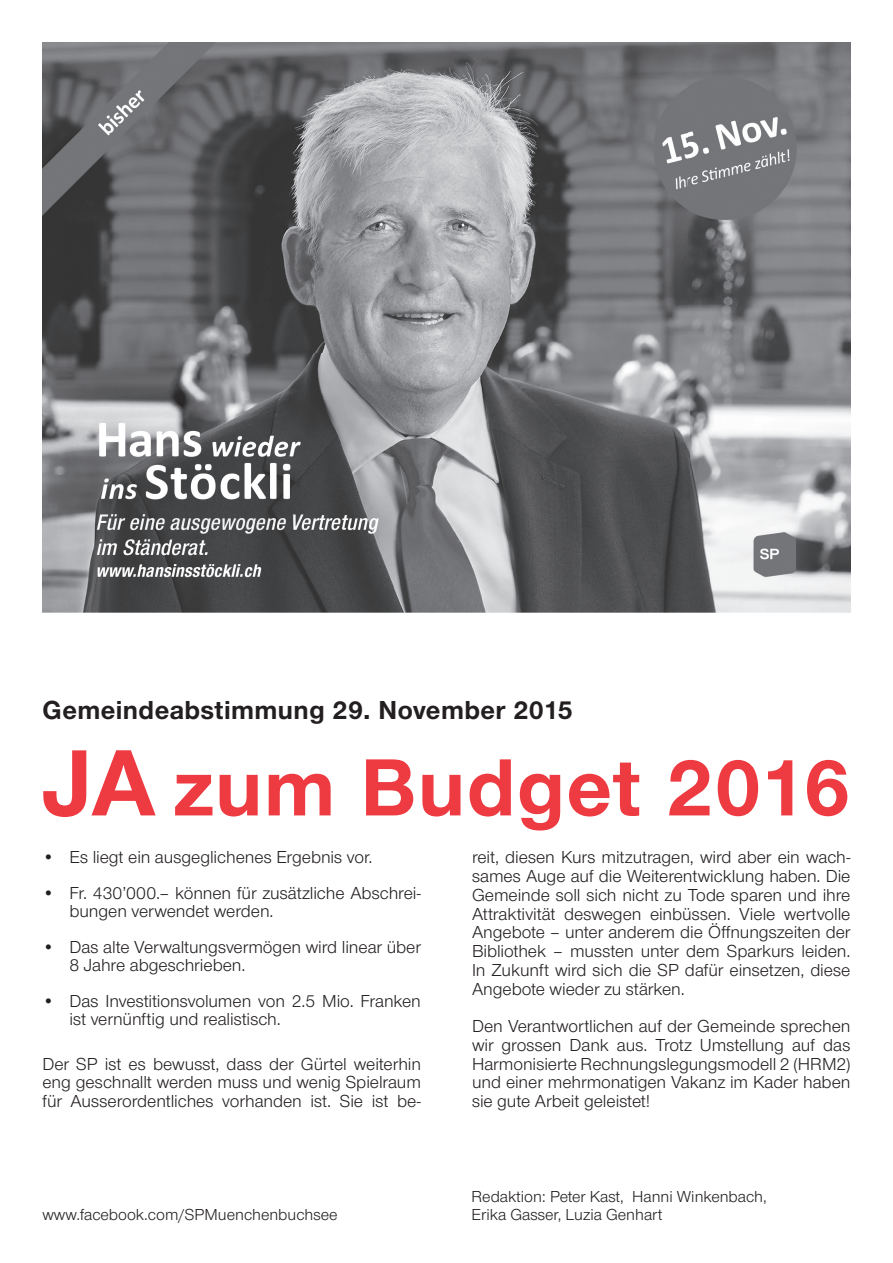
<style>
.page{position:relative;width:893px;height:1263px;background:#fff}
.page>*{position:absolute;margin:0;border:0;box-sizing:border-box;transform-origin:0 0}
.t1{font:700 84px "Nimbus San Nov";letter-spacing:.015em;color:#ee3a41}
.t2{font:700 27px "Nimbus San Nov";letter-spacing:.015em;color:#231f20}
.t3{font:18px/18.8px "Nimbus San Nov";letter-spacing:-.005em;color:#231f20}
.t4{font:16.5px/18px "Nimbus San Nov";color:#231f20}
.s1{font-size:97.5px}
</style>
<div class="page">
<img style="left:43px;top:43px;width:807px;height:569px">
<h2 class="t2" style="left:43px;top:694px;width:532px">Gemeindeabstimmung 29. November 2015</h2>
<h1 class="t1" style="left:43px;top:738px;width:809px"><span class="s1">JA</span> zum Budget 2016</h1>
<p class="t3" style="left:43px;top:848px;width:331px">• Es liegt ein ausgeglichenes Ergebnis vor.</p>
<p class="t3" style="left:70px;top:884px;width:353px;line-height:18px;text-indent:-27px">• Fr. 430’000.– können für zusätzliche Abschrei&shy;bungen verwendet werden.</p>
<p class="t3" style="left:70px;top:938px;width:353px;line-height:18px;text-indent:-27px">• Das alte Verwaltungsvermögen wird linear über<br>8 Jahre abgeschrieben.</p>
<p class="t3" style="left:70px;top:992px;width:353px;line-height:18px;text-indent:-27px">• Das Investitionsvolumen von 2.5 Mio. Franken ist vernünftig und realistisch.</p>
<p class="t3" style="left:43px;top:1054px;width:380px;text-align:justify">Der SP ist es bewusst, dass der Gürtel weiterhin eng geschnallt werden muss und wenig Spielraum für Ausserordentliches vorhanden ist. Sie ist be-</p>
<p class="t3" style="left:472px;top:848px;width:380px;text-align:justify">reit, diesen Kurs mitzutragen, wird aber ein wach&shy;sames Auge auf die Weiterentwicklung haben. Die Gemeinde soll sich nicht zu Tode sparen und ihre Attraktivität deswegen einbüssen. Viele wertvolle Angebote – unter anderem die Öffnungszeiten der Bibliothek – mussten unter dem Sparkurs leiden.<br>In Zukunft wird sich die SP dafür einsetzen, diese Angebote wieder zu stärken.</p>
<p class="t3" style="left:472px;top:1017px;width:380px;text-align:justify">Den Verantwortlichen auf der Gemeinde sprechen wir grossen Dank aus. Trotz Umstellung auf das Harmonisierte Rechnungslegungsmodell 2 (HRM2) und einer mehrmonatigen Vakanz im Kader haben sie gute Arbeit geleistet!</p>
<p class="t4" style="left:43px;top:1206px;width:297px">www.facebook.com/SPMuenchenbuchsee</p>
<p class="t4" style="left:472px;top:1187px;width:297px">Redaktion: Peter Kast, Hanni Winkenbach,<br>Erika Gasser, Luzia Genhart</p>
</div>
